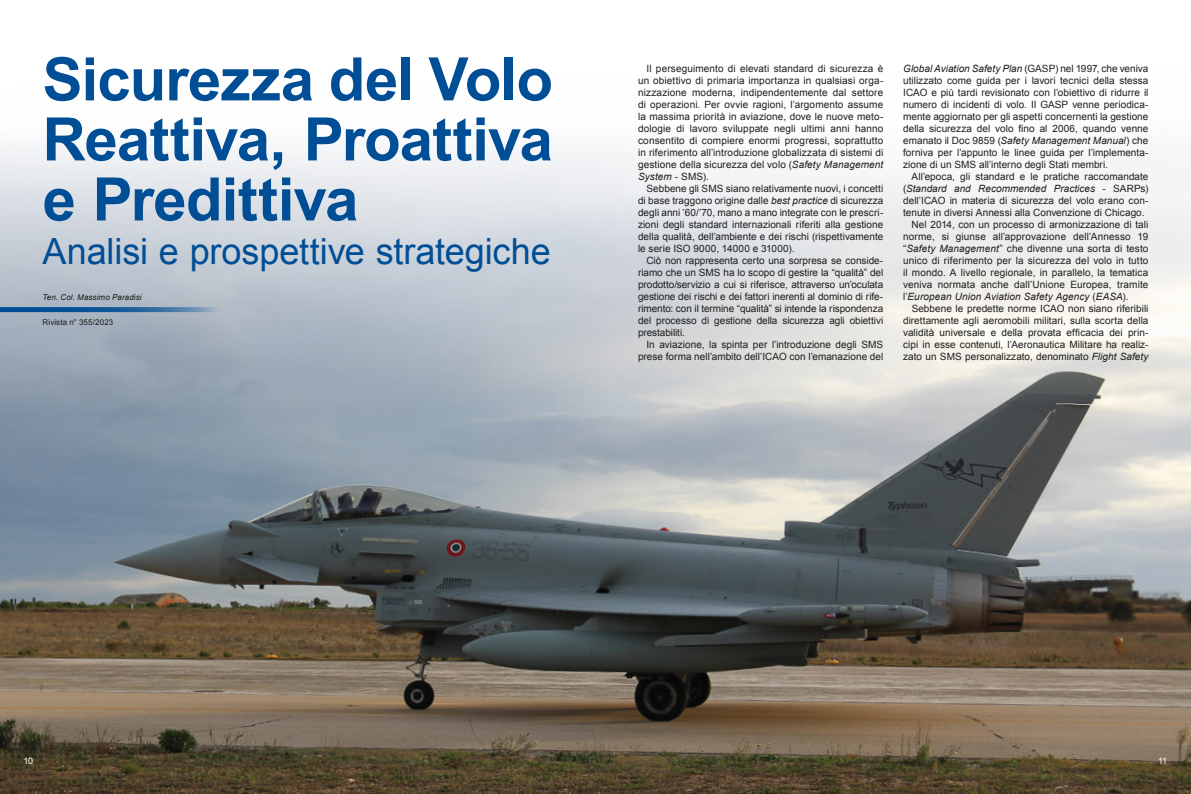
<style>
.page{position:relative;width:1191px;height:794px;background:#fff}
.page>*{position:absolute;margin:0;border:0;box-sizing:border-box;transform-origin:0 0}
.t1{font:700 60px/60px "Arial";letter-spacing:-.015em;color:#004e95;text-align:justify}
.t2{font:36px "Arial";color:#004e95}
.t3{font:10px "Arial";letter-spacing:.005em;color:#1d1d1b}
.t4{font:italic 10px "Arial";letter-spacing:.005em;color:#1d1d1b}
.t5{font:9px "Arial";color:#fff}
.t6{font:italic 8px "Arial";letter-spacing:.015em;color:#1d1d1b}
.t7{font:8px "Arial";letter-spacing:.015em;color:#1d1d1b}
.s1{font-style:italic}
.s2{font-style:normal}
</style>
<div class="page">
<img style="left:0;top:146px;width:1191px;height:648px">
<svg style="left:0;top:307px;width:218px;height:5px"></svg>
<p class="t1" style="left:43px;top:51px;width:512px">Sicurezza del Volo Reattiva, Proattiva e Predittiva</p>
<p class="t2" style="left:43px;top:228px;width:510px">Analisi e prospettive strategiche</p>
<p class="t6" style="left:43px;top:292px;width:101px">Ten. Col. Massimo Paradisi</p>
<p class="t7" style="left:43px;top:317px;width:72px">Rivista n° 355/2023</p>
<p class="t3" style="left:646px;top:62px;width:238px">Il perseguimento di elevati standard di sicurezza è</p>
<p class="t3" style="left:638px;top:74px;width:247px">un obiettivo di primaria importanza in qualsiasi orga-</p>
<p class="t3" style="left:638px;top:86px;width:247px">nizzazione moderna, indipendentemente dal settore</p>
<p class="t3" style="left:638px;top:98px;width:247px">di operazioni. Per ovvie ragioni, l’argomento assume</p>
<p class="t3" style="left:638px;top:110px;width:247px">la massima priorità in aviazione, dove le nuove meto-</p>
<p class="t3" style="left:638px;top:122px;width:247px">dologie di lavoro sviluppate negli ultimi anni hanno</p>
<p class="t3" style="left:638px;top:134px;width:247px">consentito di compiere enormi progressi, soprattutto</p>
<p class="t3" style="left:638px;top:146px;width:247px">in riferimento all’introduzione globalizzata di sistemi di</p>
<p class="t3" style="left:638px;top:158px;width:247px">gestione della sicurezza del volo (<span class="s1">Safety Management</span></p>
<p class="t4" style="left:638px;top:170px;width:73px">System <span class="s2">- SMS).</span></p>
<p class="t3" style="left:646px;top:182px;width:238px">Sebbene gli SMS siano relativamente nuovi, i concetti</p>
<p class="t3" style="left:638px;top:194px;width:247px">di base traggono origine dalle <span class="s1">best practice</span> di sicurezza</p>
<p class="t3" style="left:638px;top:206px;width:247px">degli anni ’60/’70, mano a mano integrate con le prescri-</p>
<p class="t3" style="left:638px;top:218px;width:247px">zioni degli standard internazionali riferiti alla gestione</p>
<p class="t3" style="left:638px;top:230px;width:247px">della qualità, dell’ambiente e dei rischi (rispettivamente</p>
<p class="t3" style="left:638px;top:242px;width:158px">le serie ISO 9000, 14000 e 31000).</p>
<p class="t3" style="left:646px;top:254px;width:238px">Ciò non rappresenta certo una sorpresa se conside-</p>
<p class="t3" style="left:638px;top:266px;width:247px">riamo che un SMS ha lo scopo di gestire la “qualità” del</p>
<p class="t3" style="left:638px;top:278px;width:247px">prodotto/servizio a cui si riferisce, attraverso un’oculata</p>
<p class="t3" style="left:638px;top:290px;width:247px">gestione dei rischi e dei fattori inerenti al dominio di rife-</p>
<p class="t3" style="left:638px;top:302px;width:247px">rimento: con il termine “qualità” si intende la rispondenza</p>
<p class="t3" style="left:638px;top:314px;width:247px">del processo di gestione della sicurezza agli obiettivi</p>
<p class="t3" style="left:638px;top:326px;width:48px">prestabiliti.</p>
<p class="t3" style="left:646px;top:338px;width:238px">In aviazione, la spinta per l’introduzione degli SMS</p>
<p class="t3" style="left:638px;top:350px;width:247px">prese forma nell’ambito dell’ICAO con l’emanazione del</p>
<p class="t4" style="left:903px;top:62px;width:247px">Global Aviation Safety Plan <span class="s2">(GASP) nel 1997, che veniva</span></p>
<p class="t3" style="left:903px;top:74px;width:247px">utilizzato come guida per i lavori tecnici della stessa</p>
<p class="t3" style="left:903px;top:86px;width:247px">ICAO e più tardi revisionato con l’obiettivo di ridurre il</p>
<p class="t3" style="left:903px;top:98px;width:247px">numero di incidenti di volo. Il GASP venne periodica-</p>
<p class="t3" style="left:903px;top:110px;width:247px">mente aggiornato per gli aspetti concernenti la gestione</p>
<p class="t3" style="left:903px;top:122px;width:247px">della sicurezza del volo fino al 2006, quando venne</p>
<p class="t4" style="left:903px;top:134px;width:247px"><span class="s2">emanato il Doc 9859 (</span>Safety Management Manual<span class="s2">) che</span></p>
<p class="t3" style="left:903px;top:146px;width:247px">forniva per l’appunto le linee guida per l’implementa-</p>
<p class="t3" style="left:903px;top:158px;width:206px">zione di un SMS all’interno degli Stati membri.</p>
<p class="t3" style="left:911px;top:170px;width:238px">All’epoca, gli standard e le pratiche raccomandate</p>
<p class="t4" style="left:903px;top:182px;width:247px"><span class="s2">(</span>Standard and Recommended Practices <span class="s2">- SARPs)</span></p>
<p class="t3" style="left:903px;top:194px;width:247px">dell’ICAO in materia di sicurezza del volo erano con-</p>
<p class="t3" style="left:903px;top:206px;width:243px">tenute in diversi Annessi alla Convenzione di Chicago.</p>
<p class="t3" style="left:911px;top:218px;width:238px">Nel 2014, con un processo di armonizzazione di tali</p>
<p class="t3" style="left:903px;top:230px;width:247px">norme, si giunse all’approvazione dell’Annesso 19</p>
<p class="t3" style="left:903px;top:242px;width:247px">“<span class="s1">Safety Management</span>” che divenne una sorta di testo</p>
<p class="t3" style="left:903px;top:254px;width:247px">unico di riferimento per la sicurezza del volo in tutto</p>
<p class="t3" style="left:903px;top:266px;width:247px">il mondo. A livello regionale, in parallelo, la tematica</p>
<p class="t3" style="left:903px;top:278px;width:247px">veniva normata anche dall’Unione Europea, tramite</p>
<p class="t4" style="left:903px;top:290px;width:227px"><span class="s2">l’</span>European Union Aviation Safety Agency <span class="s2">(</span>EASA<span class="s2">).</span></p>
<p class="t3" style="left:911px;top:302px;width:238px">Sebbene le predette norme ICAO non siano riferibili</p>
<p class="t3" style="left:903px;top:314px;width:247px">direttamente agli aeromobili militari, sulla scorta della</p>
<p class="t3" style="left:903px;top:326px;width:247px">validità universale e della provata efficacia dei prin-</p>
<p class="t3" style="left:903px;top:338px;width:247px">cipi in esse contenuti, l’Aeronautica Militare ha realiz-</p>
<p class="t3" style="left:903px;top:350px;width:247px">zato un SMS personalizzato, denominato <span class="s1">Flight Safety</span></p>
<p class="t5" style="left:23px;top:754px;width:11px">10</p>
<p class="t5" style="left:1158px;top:754px;width:11px">11</p>
</div>
